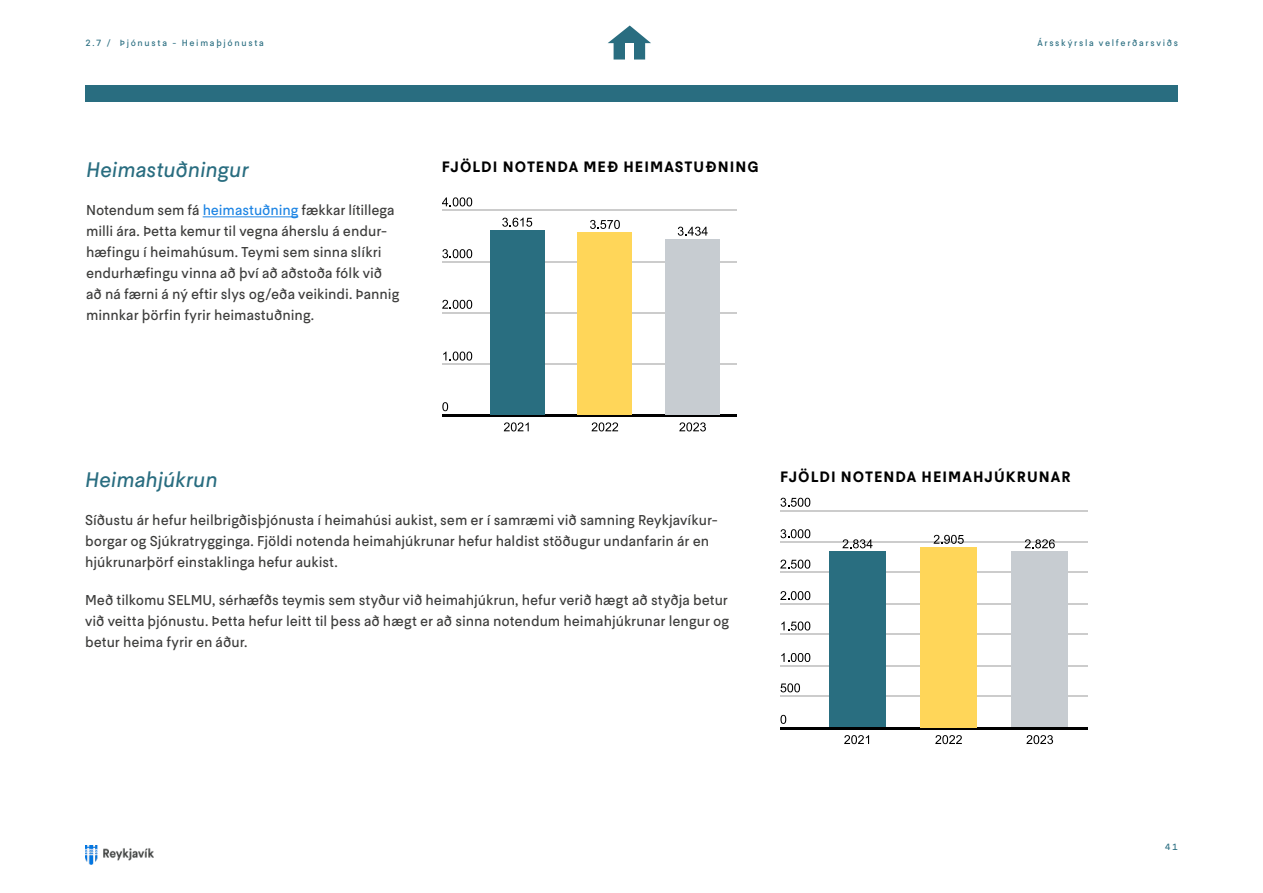
<style>
.page{position:relative;width:1263px;height:893px;background:#fff}
.page>*{position:absolute;margin:0;border:0;box-sizing:border-box;transform-origin:0 0}
.t1{font:italic 21px "Esja";letter-spacing:-.005em;color:#296d80}
.t2{font:700 15px "Esja";letter-spacing:.07em;color:#000}
.t3{font:14.25px/21px "Esja";letter-spacing:.005em;color:#3c3c3b}
.t4{font:9px "Esja";letter-spacing:.195em;color:#296d80}
.s1{color:#1c84e4}
</style>
<div class="page">
<img style="left:85px;top:845px;width:68px;height:19px">
<div style="left:85px;top:85px;width:1093px;height:17px;background:#296d80"></div>
<svg style="left:608px;top:26px;width:43px;height:34px"></svg>
<div style="left:625px;top:43px;width:9px;height:17px;background:#fff"></div>
<svg style="left:780px;top:498px;width:30px;height:9px"></svg>
<svg style="left:780px;top:529px;width:30px;height:9px"></svg>
<svg style="left:780px;top:560px;width:30px;height:9px"></svg>
<svg style="left:780px;top:591px;width:30px;height:9px"></svg>
<svg style="left:781px;top:621px;width:29px;height:9px"></svg>
<svg style="left:781px;top:653px;width:29px;height:9px"></svg>
<svg style="left:780px;top:683px;width:20px;height:9px"></svg>
<svg style="left:780px;top:715px;width:6px;height:9px"></svg>
<hr style="left:780px;top:510px;width:307px;height:1px;background:#ccc">
<hr style="left:780px;top:541px;width:307px;height:2px;background:#ccc">
<hr style="left:780px;top:572px;width:307px;height:1px;background:#ccc">
<hr style="left:780px;top:603px;width:307px;height:1px;background:#ccc">
<hr style="left:780px;top:634px;width:307px;height:1px;background:#ccc">
<hr style="left:780px;top:665px;width:307px;height:1px;background:#ccc">
<hr style="left:780px;top:696px;width:307px;height:1px;background:#ccc">
<svg style="left:844px;top:735px;width:25px;height:9px"></svg>
<svg style="left:935px;top:735px;width:27px;height:9px"></svg>
<svg style="left:1026px;top:735px;width:27px;height:9px"></svg>
<hr style="left:780px;top:727px;width:307px;height:2px;background:#000">
<div style="left:829px;top:552px;width:57px;height:175px;background:#296e80"></div>
<div style="left:921px;top:547px;width:56px;height:180px;background:#ffd659"></div>
<div style="left:1012px;top:552px;width:56px;height:175px;background:#c7ccd1"></div>
<svg style="left:842px;top:539px;width:30px;height:9px"></svg>
<svg style="left:934px;top:535px;width:30px;height:9px"></svg>
<svg style="left:1025px;top:539px;width:30px;height:9px"></svg>
<hr style="left:203px;top:216px;width:95px;height:1px;background:#1c84e4">
<svg style="left:442px;top:197px;width:30px;height:9px"></svg>
<svg style="left:442px;top:249px;width:30px;height:9px"></svg>
<svg style="left:442px;top:300px;width:30px;height:9px"></svg>
<svg style="left:443px;top:352px;width:29px;height:9px"></svg>
<svg style="left:442px;top:402px;width:6px;height:9px"></svg>
<hr style="left:442px;top:210px;width:295px;height:1px;background:#ccc">
<hr style="left:442px;top:261px;width:295px;height:2px;background:#ccc">
<hr style="left:442px;top:312px;width:295px;height:1px;background:#ccc">
<hr style="left:442px;top:364px;width:295px;height:1px;background:#ccc">
<svg style="left:504px;top:422px;width:25px;height:9px"></svg>
<svg style="left:592px;top:422px;width:26px;height:9px"></svg>
<svg style="left:679px;top:422px;width:27px;height:9px"></svg>
<hr style="left:442px;top:414px;width:295px;height:3px;background:#000">
<div style="left:490px;top:230px;width:54px;height:184px;background:#296e80"></div>
<div style="left:578px;top:232px;width:54px;height:182px;background:#ffd659"></div>
<div style="left:666px;top:239px;width:54px;height:175px;background:#c7ccd1"></div>
<svg style="left:502px;top:218px;width:30px;height:9px"></svg>
<svg style="left:590px;top:220px;width:30px;height:9px"></svg>
<svg style="left:678px;top:227px;width:30px;height:9px"></svg>
<p class="t4" style="left:85px;top:37px;width:180px">2.7 / Þjónusta - Heimaþjónusta</p>
<h1 class="t1" style="left:86px;top:157px;width:164px">Heimastuðningur</h1>
<p class="t3" style="left:86px;top:199px;width:315px">Notendum sem fá <span class="s1">heimastuðning</span> fækkar lítillega milli ára. Þetta kemur til vegna áherslu á endur&shy;hæfingu í heimahúsum. Teymi sem sinna slíkri endurhæfingu vinna að því að aðstoða fólk við að ná færni á ný eftir slys og/eða veikindi. Þannig minnkar þörfin fyrir heimastuðning.</p>
<p class="t2" style="left:442px;top:158px;width:318px">FJÖLDI NOTENDA MEÐ HEIMASTUÐNING</p>
<p class="t4" style="left:1037px;top:37px;width:142px">Ársskýrsla velferðarsviðs</p>
<h1 class="t1" style="left:85px;top:467px;width:134px">Heimahjúkrun</h1>
<p class="t3" style="left:85px;top:509px;width:635px">Síðustu ár hefur heilbrigðisþjónusta í heimahúsi aukist, sem er í samræmi við samning Reykjavíkur&shy;borgar og Sjúkratrygginga. Fjöldi notenda heimahjúkrunar hefur haldist stöðugur undanfarin ár en hjúkrunarþörf einstaklinga hefur aukist.</p>
<p class="t3" style="left:85px;top:589px;width:646px;text-align:justify">Með tilkomu SELMU, sérhæfðs teymis sem styður við heimahjúkrun, hefur verið hægt að styðja betur við veitta þjónustu. Þetta hefur leitt til þess að hægt er að sinna notendum heimahjúkrunar lengur og betur heima fyrir en áður.</p>
<p class="t2" style="left:780px;top:468px;width:292px">FJÖLDI NOTENDA HEIMAHJÚKRUNAR</p>
<p class="t4" style="left:1165px;top:841px;width:15px">41</p>
</div>
